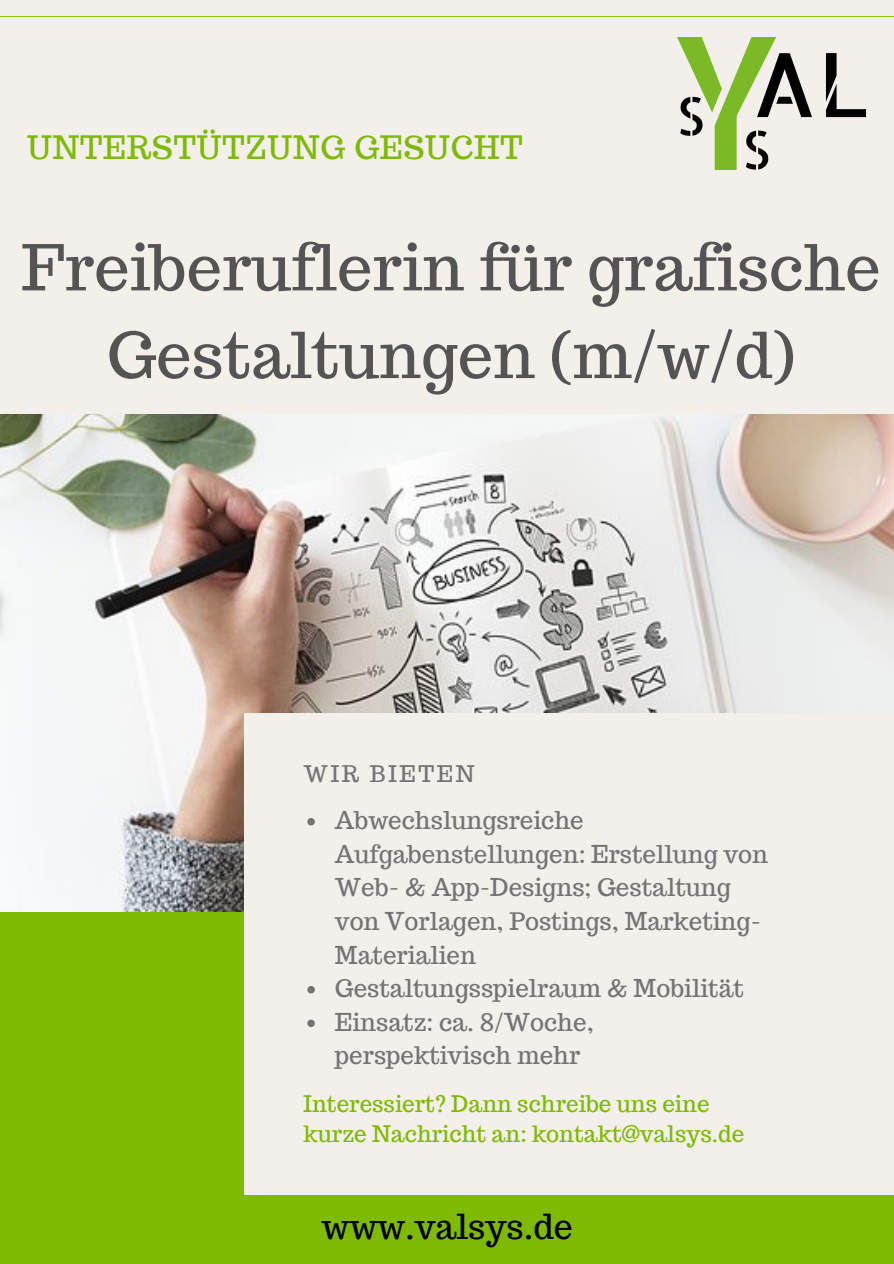
<style>
.page{position:relative;width:894px;height:1264px;background:#fff}
.page>*{position:absolute;margin:0;border:0;box-sizing:border-box;transform-origin:0 0}
.t1{font:63px/87.6px "Trocchi";color:#545454;text-align:center}
.t2{font:33.75px "Trocchi";color:#000}
.t3{font:31.5px "Trocchi";letter-spacing:.03em;color:#7dba00}
.t4{font:24px/33.6px "Trocchi";color:#737373}
.t5{font:22.35px/29.8px "Trocchi";color:#7dba00}
.t6{font:22.35px "Trocchi";letter-spacing:.12em;color:#737373}
</style>
<div class="page">
<div style="left:0;top:0;width:893px;height:1263px;background:#7dba00"></div>
<div style="left:0;top:0;width:893px;height:414px;background:#f3efea"></div>
<img style="left:0;top:414px;width:893px;height:497px">
<div style="left:244px;top:713px;width:649px;height:481px;background:#f3efea"></div>
<svg style="left:307px;top:818px;width:8px;height:7px"></svg>
<svg style="left:307px;top:986px;width:8px;height:7px"></svg>
<svg style="left:307px;top:1019px;width:8px;height:8px"></svg>
<div style="left:0;top:237px;width:893px;height:118px;background:#f3efea"></div>
<img style="left:677px;top:37px;width:187px;height:132px">
<h3 class="t3" style="left:27px;top:127px;width:497px">UNTERSTÜTZUNG GESUCHT</h3>
<h1 class="t1" style="left:21px;top:223px;width:860px">Freiberuflerin für grafische<br>Gestaltungen (m/w/d)</h1>
<p class="t6" style="left:303px;top:758px;width:172px">WIR BIETEN</p>
<p class="t4" style="left:335px;top:803px;width:434px">Abwechslungsreiche<br>Aufgabenstellungen: Erstellung von<br>Web- &amp; App-Designs; Gestaltung von Vorlagen, Postings, Marketing-<br>Materialien<br>Gestaltungsspielraum &amp; Mobilität<br>Einsatz: ca. 8/Woche, perspektivisch mehr</p>
<p class="t5" style="left:303px;top:1088px;width:442px">Interessiert? Dann schreibe uns eine kurze Nachricht an: kontakt@valsys.de</p>
<h2 class="t2" style="left:321px;top:1204px;width:253px">www.valsys.de</h2>
</div>
